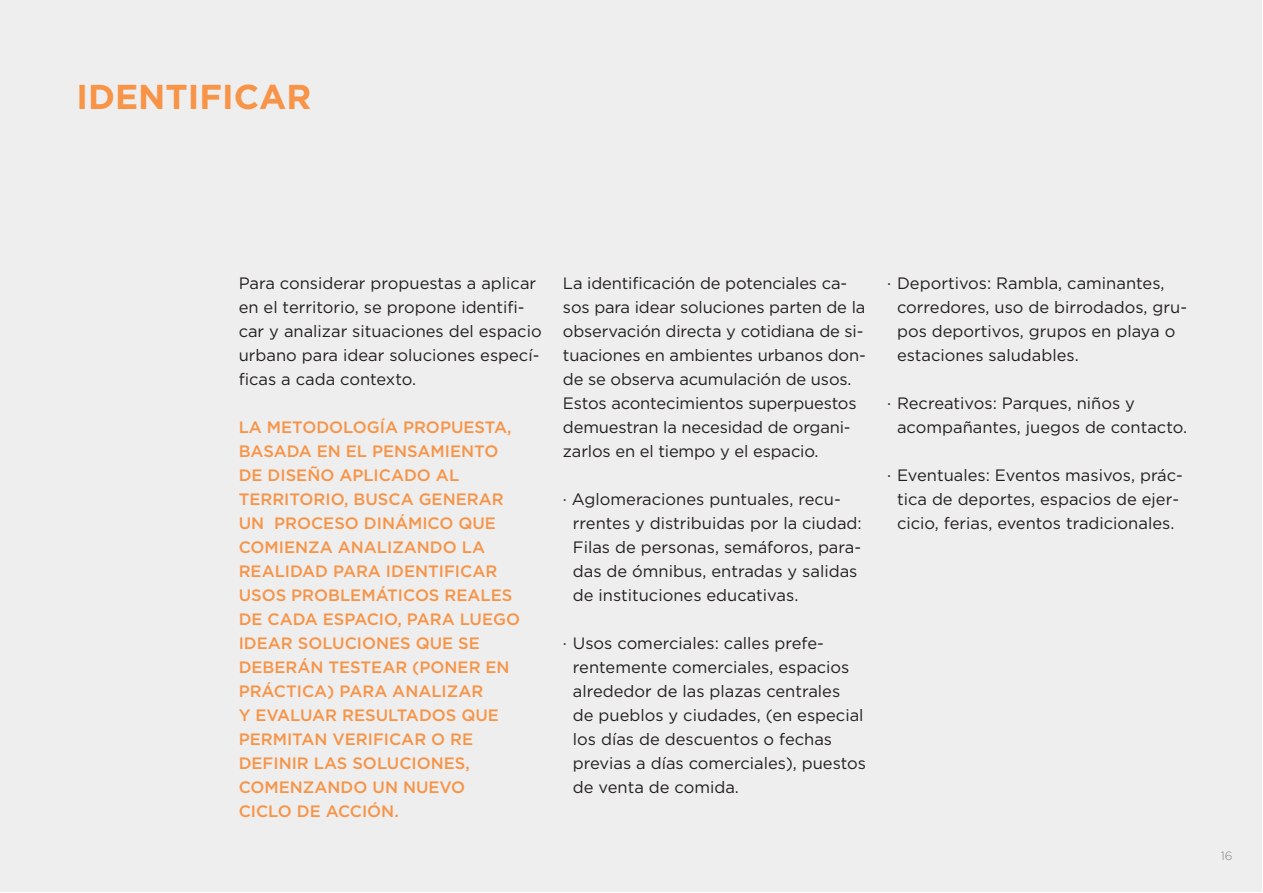
<style>
.page{position:relative;width:1263px;height:893px;background:#fff}
.page>*{position:absolute;margin:0;border:0;box-sizing:border-box;transform-origin:0 0}
.t1{font:700 34.5px "Gotham";color:#f79447}
.t2{font:16.5px/24px "Gotham";color:#231f20}
.t3{font:500 16.5px/24px "Gotham";color:#f79447}
.t4{font:300 12px "Gotham";color:#808285}
</style>
<div class="page">
<div style="left:1px;top:1px;width:1261px;height:891px;background:#eeeeef"></div>
<h1 class="t1" style="left:77px;top:74px;width:236px">IDENTIFICAR</h1>
<p class="t2" style="left:239px;top:271px;width:305px">Para considerar propuestas a aplicar en el territorio, se propone identifi&shy;car y analizar situaciones del espacio urbano para idear soluciones especí&shy;ficas a cada contexto.</p>
<p class="t3" style="left:239px;top:415px;width:283px">LA METODOLOGÍA PROPUESTA,<br>BASADA EN EL PENSAMIENTO<br>DE DISEÑO APLICADO AL<br>TERRITORIO, BUSCA GENERAR<br>UN PROCESO DINÁMICO QUE<br>COMIENZA ANALIZANDO LA<br>REALIDAD PARA IDENTIFICAR<br>USOS PROBLEMÁTICOS REALES<br>DE CADA ESPACIO, PARA LUEGO<br>IDEAR SOLUCIONES QUE SE<br>DEBERÁN TESTEAR (PONER EN<br>PRÁCTICA) PARA ANALIZAR<br>Y EVALUAR RESULTADOS QUE<br>PERMITAN VERIFICAR O RE<br>DEFINIR LAS SOLUCIONES,<br>COMENZANDO UN NUEVO<br>CICLO DE ACCIÓN.</p>
<p class="t2" style="left:563px;top:271px;width:304px">La identificación de potenciales ca&shy;sos para idear soluciones parten de la observación directa y cotidiana de si&shy;tuaciones en ambientes urbanos don&shy;de se observa acumulación de usos.<br>Estos acontecimientos superpuestos demuestran la necesidad de organi&shy;zarlos en el tiempo y el espacio.</p>
<p class="t2" style="left:573px;top:487px;width:290px;text-indent:-10px">· Aglomeraciones puntuales, recu&shy;rrentes y distribuidas por la ciudad:<br>Filas de personas, semáforos, para&shy;das de ómnibus, entradas y salidas de instituciones educativas.</p>
<p class="t2" style="left:573px;top:631px;width:295px;text-indent:-10px">· Usos comerciales: calles prefe&shy;rentemente comerciales, espacios alrededor de las plazas centrales<br>de pueblos y ciudades, (en especial los días de descuentos o fechas previas a días comerciales), puestos de venta de comida.</p>
<p class="t2" style="left:897px;top:271px;width:292px;text-indent:-10px">· Deportivos: Rambla, caminantes, corredores, uso de birrodados, gru&shy;pos deportivos, grupos en playa o estaciones saludables.</p>
<p class="t2" style="left:897px;top:391px;width:292px;text-indent:-10px">· Recreativos: Parques, niños y acompañantes, juegos de contacto.</p>
<p class="t2" style="left:887px;top:463px;width:297px;text-align:center">· Eventuales: Eventos masivos, prác&shy;tica de deportes, espacios de ejer&shy;cicio, ferias, eventos tradicionales.</p>
<p class="t4" style="left:1221px;top:848px;width:13px">16</p>
</div>
